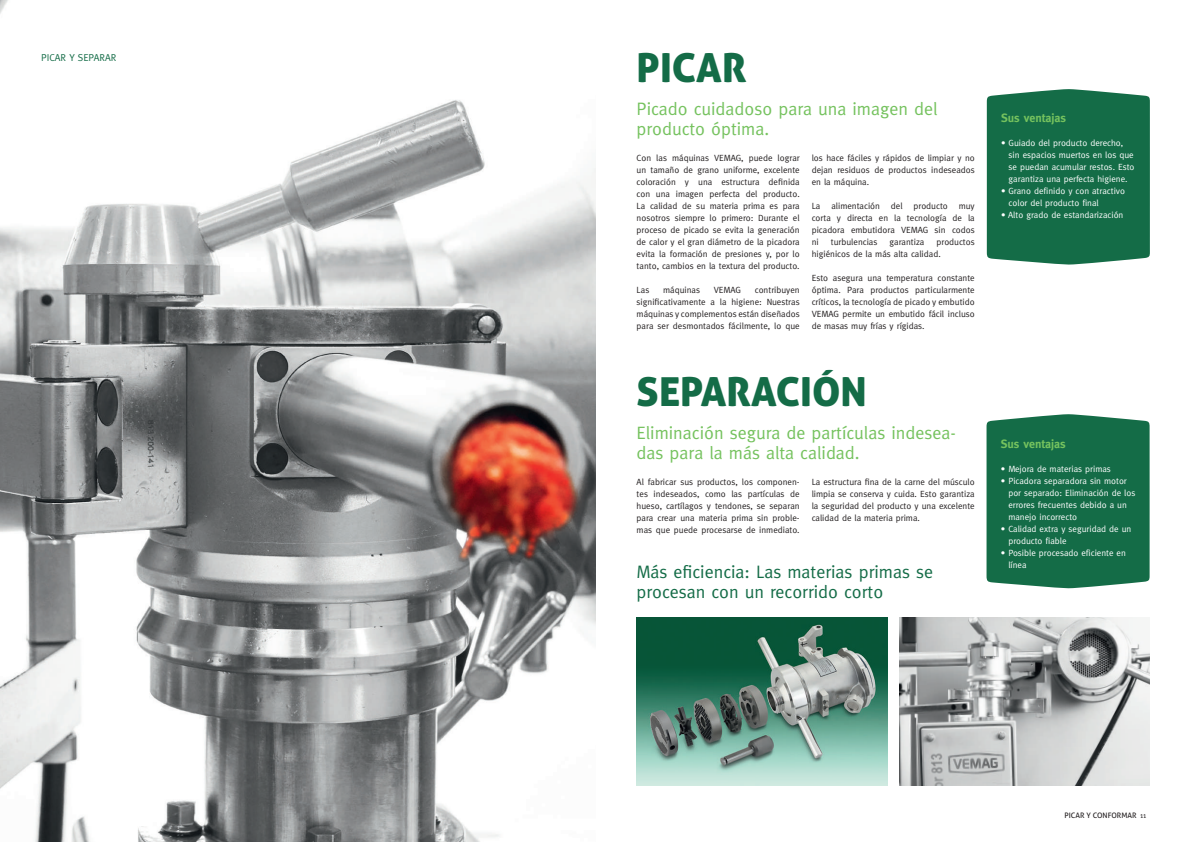
<style>
.page{position:relative;width:1191px;height:842px;background:#fff}
.page>*{position:absolute;margin:0;border:0;box-sizing:border-box;transform-origin:0 0}
.t1{font:40px "Aller Display";color:#146c47}
.t2{font:18px/20px "Meta";color:#75c25e}
.t3{font:18px/20px "Meta";color:#146c47}
.t4{font:700 12px "Meta";color:#75c25e}
.t5{font:10px "Meta";color:#146c47}
.t6{font:9px/12px "Meta";color:#231f20;text-align:justify}
.t7{font:9px/12px "Meta";color:#fff}
.t8{font:7.5px "Aller";color:#231f20}
.s1{font-family:"Meta"}
</style>
<div class="page">
<img style="left:0;top:0;width:595px;height:842px">
<img style="left:636px;top:617px;width:251px;height:168px">
<img style="left:899px;top:617px;width:250px;height:168px">
<div style="left:986px;top:414px;width:163px;height:174px;background:#146c47"></div>
<div style="left:986px;top:89px;width:163px;height:176px;background:#146c47"></div>
<p class="t5" style="left:41px;top:52px;width:77px">PICAR Y SEPARAR</p>
<h1 class="t1" style="left:636px;top:43px;width:111px">PICAR</h1>
<h2 class="t2" style="left:636px;top:99px;width:302px">Picado cuidadoso para una imagen del producto óptima.</h2>
<p class="t6" style="left:636px;top:152px;width:165px">Con las máquinas VEMAG, puede lograr un tamaño de grano uniforme, excelente coloración y una estructura definida con una imagen perfecta del producto.<br>La calidad de su materia prima es para nosotros siempre lo primero: Durante el proceso de picado se evita la generación de calor y el gran diámetro de la picadora evita la formación de presiones y, por lo tanto, cambios en la textura del producto.</p>
<p class="t6" style="left:636px;top:284px;width:14px">Las</p>
<p class="t6" style="left:663px;top:284px;width:38px">máquinas</p>
<p class="t6" style="left:714px;top:284px;width:29px">VEMAG</p>
<p class="t6" style="left:636px;top:284px;width:165px;text-indent:118px">contribuyen significativamente a la higiene: Nuestras máquinas y complementos están diseñados para ser desmontados fácilmente, lo que</p>
<p class="t6" style="left:811px;top:152px;width:165px">los hace fáciles y rápidos de limpiar y no dejan residuos de productos indeseados en la máquina.</p>
<p class="t6" style="left:811px;top:200px;width:165px">La alimentación del producto muy corta y directa en la tecnología de la picadora embutidora VEMAG sin codos ni</p>
<p class="t6" style="left:831px;top:236px;width:48px">turbulencias</p>
<p class="t6" style="left:889px;top:236px;width:36px">garantiza</p>
<p class="t6" style="left:811px;top:236px;width:165px;text-indent:125px">productos higiénicos de la más alta calidad.</p>
<p class="t6" style="left:811px;top:272px;width:165px">Esto asegura una temperatura constante óptima. Para productos particularmente críticos, la tecnología de picado y embutido VEMAG permite un embutido fácil incluso de masas muy frías y rígidas.</p>
<h1 class="t1" style="left:636px;top:366px;width:232px">SEPARACIÓN</h1>
<h2 class="t2" style="left:636px;top:423px;width:321px">Eliminación segura de partículas indesea&shy;das para la más alta calidad.</h2>
<p class="t6" style="left:636px;top:476px;width:165px">Al fabricar sus productos, los componen&shy;tes indeseados, como las partículas de hueso, cartílagos y tendones, se separan para crear una materia prima sin proble&shy;mas que puede procesarse de inmediato.</p>
<p class="t6" style="left:811px;top:476px;width:165px">La estructura fina de la carne del músculo limpia se conserva y cuida. Esto garantiza la seguridad del producto y una excelente calidad de la materia prima.</p>
<h2 class="t3" style="left:636px;top:562px;width:298px">Más eficiencia: Las materias primas se procesan con un recorrido corto</h2>
<h3 class="t4" style="left:1001px;top:111px;width:66px">Sus ventajas</h3>
<p class="t7" style="left:1008px;top:137px;width:127px;text-indent:-7px">• Guiado del producto derecho, sin espacios muertos en los que se puedan acumular restos. Esto garantiza una perfecta higiene.</p>
<p class="t7" style="left:1008px;top:185px;width:118px;text-indent:-7px">• Grano definido y con atractivo color del producto final</p>
<p class="t7" style="left:1001px;top:209px;width:124px">• Alto grado de estandarización</p>
<h3 class="t4" style="left:1000px;top:436px;width:66px">Sus ventajas</h3>
<p class="t7" style="left:1000px;top:462px;width:112px">• Mejora de materias primas</p>
<p class="t7" style="left:1008px;top:474px;width:129px;text-indent:-7px">• Picadora separadora sin motor por separado: Eliminación de los errores frecuentes debido a un manejo incorrecto</p>
<p class="t7" style="left:1008px;top:522px;width:124px;text-indent:-7px">• Calidad extra y seguridad de un producto fiable</p>
<p class="t7" style="left:1008px;top:546px;width:119px;text-indent:-7px">• Posible procesado eficiente en línea</p>
<p class="t8" style="left:1064px;top:811px;width:83px">PICAR Y CONFORMAR <span class="s1">11</span></p>
</div>
